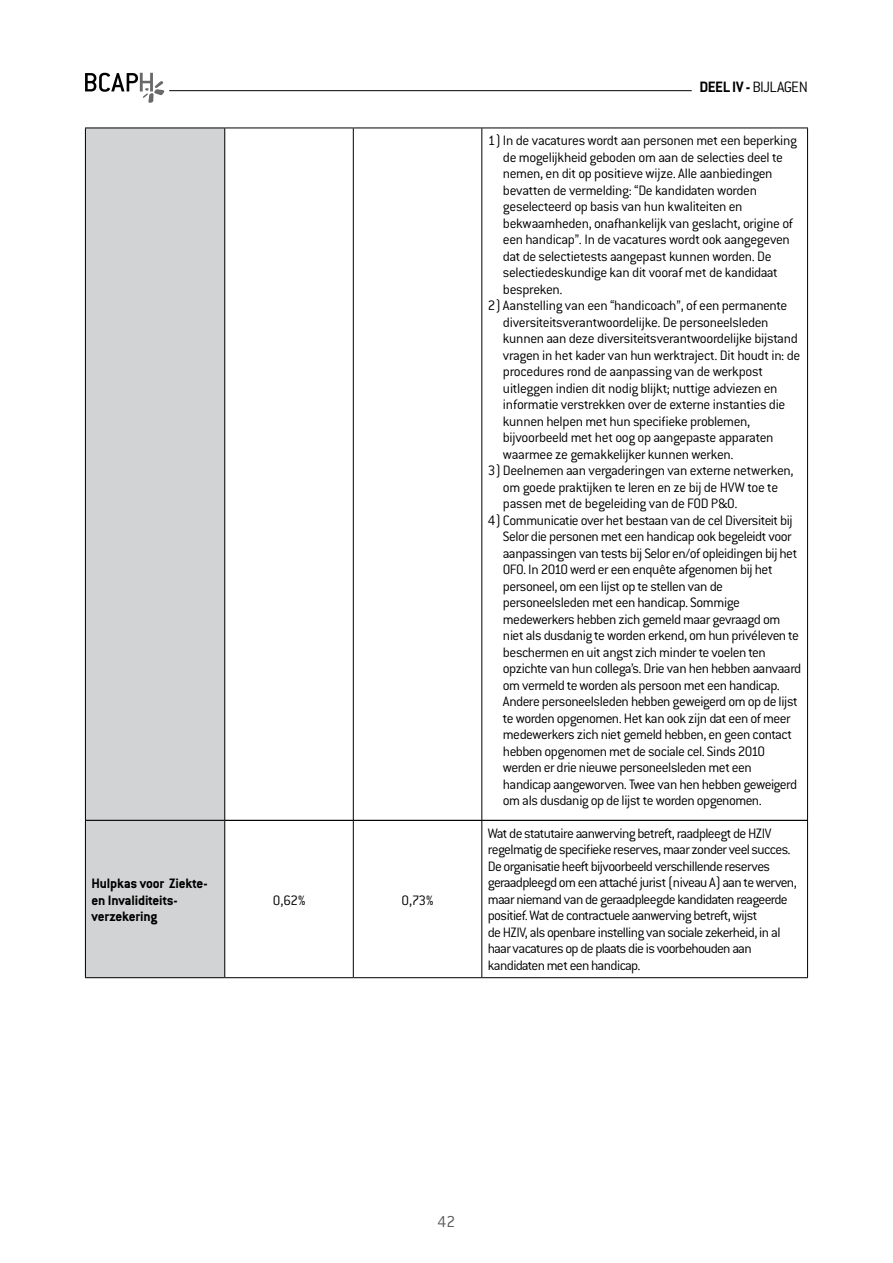
<style>
.page{position:relative;width:893px;height:1263px;background:#fff}
.page>*{position:absolute;margin:0;border:0;box-sizing:border-box;transform-origin:0 0}
.t1{font:300 17.4px "Conduit ITC";color:#58595b}
.t2{font:300 16.5px "Conduit ITC";letter-spacing:-.045em;color:#000}
.t3{font:300 15px/16.5px "Conduit ITC";letter-spacing:-.03em;color:#000}
.t4{font:700 15px/16.5px "Conduit ITC";letter-spacing:-.01em;color:#000}
.s1{font-weight:700}
</style>
<div class="page">
<div style="left:85px;top:128px;width:140px;height:692px;background:#d1d3d4"></div>
<hr style="left:85px;top:128px;width:1px;height:692px;background:#000">
<hr style="left:85px;top:128px;width:140px;height:1px;background:#000">
<hr style="left:224px;top:128px;width:1px;height:692px;background:#000">
<hr style="left:225px;top:128px;width:128px;height:1px;background:#000">
<hr style="left:353px;top:128px;width:1px;height:692px;background:#000">
<hr style="left:353px;top:128px;width:129px;height:1px;background:#000">
<hr style="left:481px;top:128px;width:1px;height:692px;background:#000">
<hr style="left:482px;top:128px;width:326px;height:1px;background:#000">
<hr style="left:807px;top:128px;width:1px;height:692px;background:#000">
<div style="left:85px;top:820px;width:140px;height:158px;background:#d1d3d4"></div>
<hr style="left:85px;top:821px;width:1px;height:156px;background:#000">
<hr style="left:85px;top:820px;width:140px;height:1px;background:#000">
<hr style="left:85px;top:977px;width:140px;height:1px;background:#000">
<hr style="left:224px;top:821px;width:1px;height:156px;background:#000">
<hr style="left:225px;top:820px;width:128px;height:1px;background:#000">
<hr style="left:225px;top:977px;width:128px;height:1px;background:#000">
<hr style="left:353px;top:821px;width:1px;height:156px;background:#000">
<hr style="left:353px;top:820px;width:129px;height:1px;background:#000">
<hr style="left:353px;top:977px;width:129px;height:1px;background:#000">
<hr style="left:481px;top:821px;width:1px;height:156px;background:#000">
<hr style="left:482px;top:820px;width:326px;height:1px;background:#000">
<hr style="left:807px;top:821px;width:1px;height:156px;background:#000">
<hr style="left:482px;top:977px;width:326px;height:1px;background:#000">
<hr style="left:169px;top:90px;width:523px;height:1px;background:#000">
<svg style="left:85px;top:73px;width:80px;height:30px"></svg>
<p class="t4" style="left:91px;top:875px;width:118px">Hulpkas voor Ziekte&shy;en Invaliditeits&shy;verzekering</p>
<p class="t3" style="left:273px;top:892px;width:34px">0,62%</p>
<p class="t3" style="left:402px;top:892px;width:34px">0,73%</p>
<p class="t2" style="left:699px;top:78px;width:110px"><span class="s1">Deel IV -</span> BIJLAGEN</p>
<p class="t3" style="left:503px;top:132px;width:296px;text-indent:-15px">1) In de vacatures wordt aan personen met een beperking de mogelijkheid geboden om aan de selecties deel te nemen, en dit op positieve wijze. Alle aanbiedingen bevatten de vermelding: “De kandidaten worden geselecteerd op basis van hun kwaliteiten en bekwaamheden, onafhankelijk van geslacht, origine of een handicap”. In de vacatures wordt ook aangegeven dat de selectietests aangepast kunnen worden. De selectiedeskundige kan dit vooraf met de kandidaat bespreken.</p>
<p class="t3" style="left:503px;top:297px;width:299px;text-indent:-15px">2) Aanstelling van een “handicoach”, of een permanente diversiteitsverantwoordelijke. De personeelsleden kunnen aan deze diversiteitsverantwoordelijke bijstand vragen in het kader van hun werktraject. Dit houdt in: de procedures rond de aanpassing van de werkpost uitleggen indien dit nodig blijkt; nuttige adviezen en informatie verstrekken over de externe instanties die kunnen helpen met hun specifieke problemen, bijvoorbeeld met het oog op aangepaste apparaten waarmee ze gemakkelijker kunnen werken.</p>
<p class="t3" style="left:503px;top:462px;width:292px;text-indent:-15px">3) Deelnemen aan vergaderingen van externe netwerken, om goede praktijken te leren en ze bij de HVW toe te passen met de begeleiding van de FOD P&amp;O.</p>
<p class="t3" style="left:503px;top:512px;width:300px;text-indent:-15px">4) Communicatie over het bestaan van de cel Diversiteit bij Selor die personen met een handicap ook begeleidt voor aanpassingen van tests bij Selor en/of opleidingen bij het OFO. In 2010 werd er een enquête afgenomen bij het personeel, om een lijst op te stellen van de personeelsleden met een handicap. Sommige medewerkers hebben zich gemeld maar gevraagd om niet als dusdanig te worden erkend, om hun privéleven te beschermen en uit angst zich minder te voelen ten opzichte van hun collega’s. Drie van hen hebben aanvaard om vermeld te worden als persoon met een handicap.<br>Andere personeelsleden hebben geweigerd om op de lijst te worden opgenomen. Het kan ook zijn dat een of meer medewerkers zich niet gemeld hebben, en geen contact hebben opgenomen met de sociale cel. Sinds 2010 werden er drie nieuwe personeelsleden met een handicap aangeworven. Twee van hen hebben geweigerd om als dusdanig op de lijst te worden opgenomen.</p>
<p class="t3" style="left:488px;top:825px;width:310px">Wat de statutaire aanwerving betreft, raadpleegt de HZIV regelmatig de specifieke reserves, maar zonder veel succes.<br>De organisatie heeft bijvoorbeeld verschillende reserves geraadpleegd om een attaché jurist (niveau A) aan te werven, maar niemand van de geraadpleegde kandidaten reageerde positief. Wat de contractuele aanwerving betreft, wijst<br>de HZIV, als openbare instelling van sociale zekerheid, in al haar vacatures op de plaats die is voorbehouden aan kandidaten met een handicap.</p>
<p class="t1" style="left:438px;top:1212px;width:19px">42</p>
</div>
